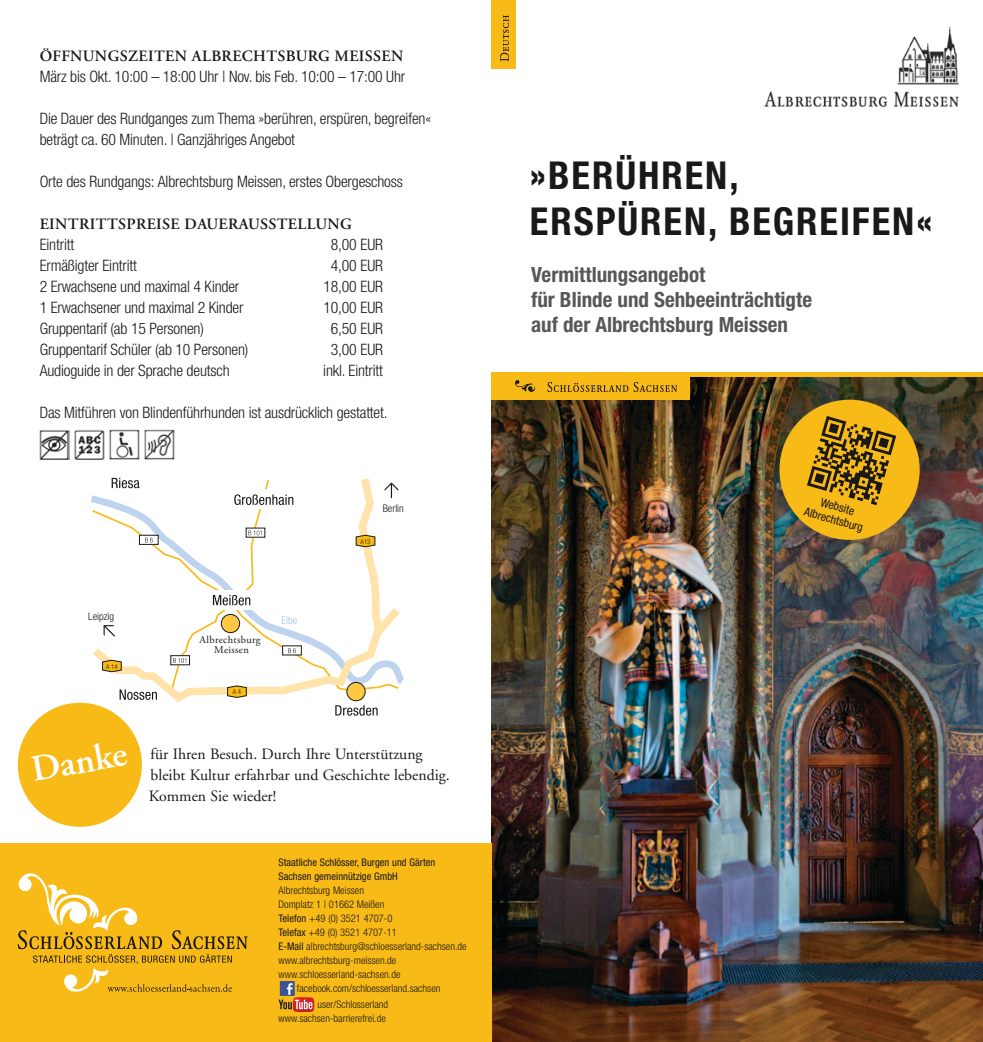
<style>
.page{position:relative;width:983px;height:1042px;background:#fff}
.page>*{position:absolute;margin:0;border:0;box-sizing:border-box;transform-origin:0 0}
.t1{font:700 condensed 38.5px/46.2px "Helvetica Neue LT";letter-spacing:.05em;color:#1a1918}
.t2{font:600 36.75px "Adobe Garamond LT";color:#fff}
.t3{font:700 condensed 21px/25.2px "Helvetica Neue LT";color:#575757}
.t4{font:300 condensed 15.75px/21px "Helvetica Neue LT";letter-spacing:-.01em;color:#1a1918}
.t5{font:15.75px/21px "Adobe Garamond LT";color:#1a1918}
.t6{font:600 15.75px "Adobe Garamond LT";letter-spacing:.025em;color:#1a1918}
.t7{font:condensed 11.72px/13.7px "Helvetica Neue LT";color:#1a1918;text-align:center}
.t8{font:300 condensed 10.5px/14px "Helvetica Neue LT";color:#1a1918;text-align:right}
.t9{font:condensed 10.5px/14px "Helvetica Neue LT";color:#1a1918}
.t10{font:10.5px/10.5px "Adobe Garamond Pro";letter-spacing:.03em;color:#1a1918;text-align:center}
.t11{font:300 condensed 10.5px "Helvetica Neue LT";color:#a4c3e7}
.t12{font:300 condensed 6.83px "Helvetica Neue LT";color:#1a1918}
.s1{font-weight:400}
</style>
<div class="page">
<img style="left:491px;top:377px;width:491px;height:665px">
<div style="left:0;top:843px;width:491px;height:199px;background:#f8ba16"></div>
<div style="left:491px;top:372px;width:491px;height:5px;background:#f8ba16"></div>
<div style="left:491px;top:373px;width:199px;height:27px;background:#f8ba16"></div>
<div style="left:280px;top:981px;width:14px;height:15px;background:#3a5396"></div>
<img style="left:764px;top:27px;width:193px;height:80px">
<img style="left:40px;top:430px;width:29px;height:30px">
<img style="left:75px;top:430px;width:29px;height:30px">
<img style="left:144px;top:430px;width:31px;height:30px">
<img style="left:110px;top:430px;width:29px;height:30px">
<svg style="left:88px;top:478px;width:316px;height:229px"></svg>
<svg style="left:112px;top:478px;width:27px;height:10px"></svg>
<svg style="left:119px;top:689px;width:38px;height:11px"></svg>
<svg style="left:335px;top:705px;width:42px;height:11px"></svg>
<svg style="left:384px;top:482px;width:14px;height:16px"></svg>
<svg style="left:103px;top:625px;width:12px;height:12px"></svg>
<svg style="left:102px;top:660px;width:20px;height:12px"></svg>
<svg style="left:227px;top:685px;width:20px;height:13px"></svg>
<svg style="left:355px;top:535px;width:20px;height:12px"></svg>
<div style="left:225px;top:489px;width:77px;height:20px;background:#fff"></div>
<div style="left:207px;top:590px;width:48px;height:19px;background:#fff"></div>
<svg style="left:234px;top:494px;width:59px;height:11px"></svg>
<svg style="left:213px;top:595px;width:37px;height:10px"></svg>
<svg style="left:172px;top:657px;width:16px;height:6px"></svg>
<div style="left:170px;top:655px;width:20px;height:10px;border:1px solid #1a1918"></div>
<div style="left:282px;top:646px;width:19px;height:9px;background:#fff"></div>
<div style="left:139px;top:535px;width:19px;height:9px;background:#fff"></div>
<div style="left:139px;top:535px;width:19px;height:9px;border:1px solid #1a1918"></div>
<svg style="left:145px;top:538px;width:8px;height:4px"></svg>
<svg style="left:248px;top:530px;width:13px;height:5px"></svg>
<svg style="left:288px;top:648px;width:8px;height:5px"></svg>
<svg style="left:173px;top:658px;width:13px;height:5px"></svg>
<div style="left:347px;top:682px;width:18px;height:19px;background:#fec843;border-radius:50%"></div>
<div style="left:346px;top:682px;width:19px;height:19px;border:1px solid #1a1918;border-radius:50%"></div>
<svg style="left:278px;top:983px;width:36px;height:29px"></svg>
<svg style="left:18px;top:873px;width:229px;height:119px"></svg>
<svg style="left:547px;top:382px;width:130px;height:10px"></svg>
<svg style="left:515px;top:380px;width:21px;height:12px"></svg>
<div style="left:779px;top:400px;width:140px;height:140px;background:#f8ba16;border-radius:50%"></div>
<svg style="left:804px;top:413px;width:95px;height:93px"></svg>
<div style="left:491px;top:0;width:25px;height:68px;background:#f8ba16"></div>
<svg style="left:500px;top:15px;width:9px;height:46px"></svg>
<div style="left:18px;top:703px;width:124px;height:124px;background:#f8ba16;border-radius:50%"></div>
<p class="t6" style="left:40px;top:47px;width:365px">ÖFFNUNGSZEITEN ALBRECHTSBURG MEISSEN</p>
<p class="t4" style="left:40px;top:66px;width:367px">März bis Okt. 10:00 – 18:00 Uhr | Nov. bis Feb. 10:00 – 17:00 Uhr</p>
<p class="t4" style="left:40px;top:108px;width:393px">Die Dauer des Rundganges zum Thema »berühren, erspüren, begreifen« beträgt ca. 60 Minuten. | Ganzjähriges Angebot</p>
<p class="t4" style="left:40px;top:171px;width:364px">Orte des Rundgangs: Albrechtsburg Meissen, erstes Obergeschoss</p>
<p class="t6" style="left:40px;top:215px;width:314px">EINTRITTSPREISE DAUERAUSSTELLUNG</p>
<p class="t4" style="left:40px;top:234px;width:36px">Eintritt</p>
<p class="t4" style="left:331px;top:234px;width:54px">8,00 EUR</p>
<p class="t4" style="left:40px;top:255px;width:99px">Ermäßigter Eintritt</p>
<p class="t4" style="left:331px;top:255px;width:54px">4,00 EUR</p>
<p class="t4" style="left:40px;top:276px;width:201px">2 Erwachsene und maximal 4 Kinder</p>
<p class="t4" style="left:323px;top:276px;width:61px">18,00 EUR</p>
<p class="t4" style="left:40px;top:297px;width:205px">1 Erwachsener und maximal 2 Kinder</p>
<p class="t4" style="left:323px;top:297px;width:61px">10,00 EUR</p>
<p class="t4" style="left:40px;top:318px;width:166px">Gruppentarif (ab 15 Personen)</p>
<p class="t4" style="left:331px;top:318px;width:54px">6,50 EUR</p>
<p class="t4" style="left:40px;top:339px;width:210px">Gruppentarif Schüler (ab 10 Personen)</p>
<p class="t4" style="left:331px;top:339px;width:54px">3,00 EUR</p>
<p class="t4" style="left:40px;top:360px;width:191px">Audioguide in der Sprache deutsch</p>
<p class="t4" style="left:323px;top:360px;width:61px">inkl. Eintritt</p>
<p class="t4" style="left:40px;top:402px;width:349px">Das Mitführen von Blindenführhunden ist ausdrücklich gestattet.</p>
<p class="t12" style="left:360px;top:537px;width:11px">A13</p>
<p class="t8" style="left:382px;top:501px;width:23px">Berlin</p>
<p class="t8" style="left:88px;top:609px;width:27px">Leipzig</p>
<p class="t12" style="left:106px;top:662px;width:13px">A 14</p>
<h2 class="t2" style="left:28px;top:748px;width:104px;rotate:-10deg">DANKE</h2>
<p class="t10" style="left:199px;top:635px;width:62px">Albrechtsburg<br>Meissen</p>
<p class="t12" style="left:233px;top:688px;width:10px">A 4</p>
<p class="t11" style="left:281px;top:614px;width:17px">Elbe</p>
<p class="t5" style="left:149px;top:743px;width:302px">für Ihren Besuch. Durch Ihre Unterstützung bleibt Kultur erfahrbar und Geschichte lebendig.<br>Kommen Sie wieder!</p>
<p class="t9" style="left:278px;top:855px;width:158px">Staatliche Schlösser, Burgen und Gärten<br>Sachsen gemeinnützige GmbH</p>
<p class="t8" style="left:278px;top:883px;width:87px">Albrechtsburg Meissen</p>
<p class="t8" style="left:278px;top:897px;width:107px">Domplatz 1 | 01662 Meißen</p>
<p class="t8" style="left:278px;top:911px;width:115px"><span class="s1">Telefon</span> +49 (0) 3521 4707-0</p>
<p class="t8" style="left:278px;top:925px;width:120px"><span class="s1">Telefax</span> +49 (0) 3521 4707-11</p>
<p class="t8" style="left:278px;top:939px;width:190px"><span class="s1">E-Mail</span> albrechtsburg@schloesserland-sachsen.de</p>
<p class="t8" style="left:278px;top:953px;width:119px">www.albrechtsburg-meissen.de</p>
<p class="t8" style="left:278px;top:967px;width:123px">www.schloesserland-sachsen.de</p>
<p class="t8" style="left:297px;top:981px;width:145px">facebook.com/schloesserland.sachsen</p>
<p class="t8" style="left:278px;top:997px;width:111px">user/Schlosserland www.sachsen-barrierefrei.de</p>
<h1 class="t1" style="left:530px;top:152px;width:404px">»berühren, erspüren, begreifen«</h1>
<h3 class="t3" style="left:531px;top:262px;width:282px">Vermittlungsangebot<br>für Blinde und Sehbeeinträchtigte auf der Albrechtsburg Meissen</h3>
<p class="t7" style="left:810px;top:491px;width:62px;rotate:16deg">Website<br>Albrechtsburg</p>
</div>
